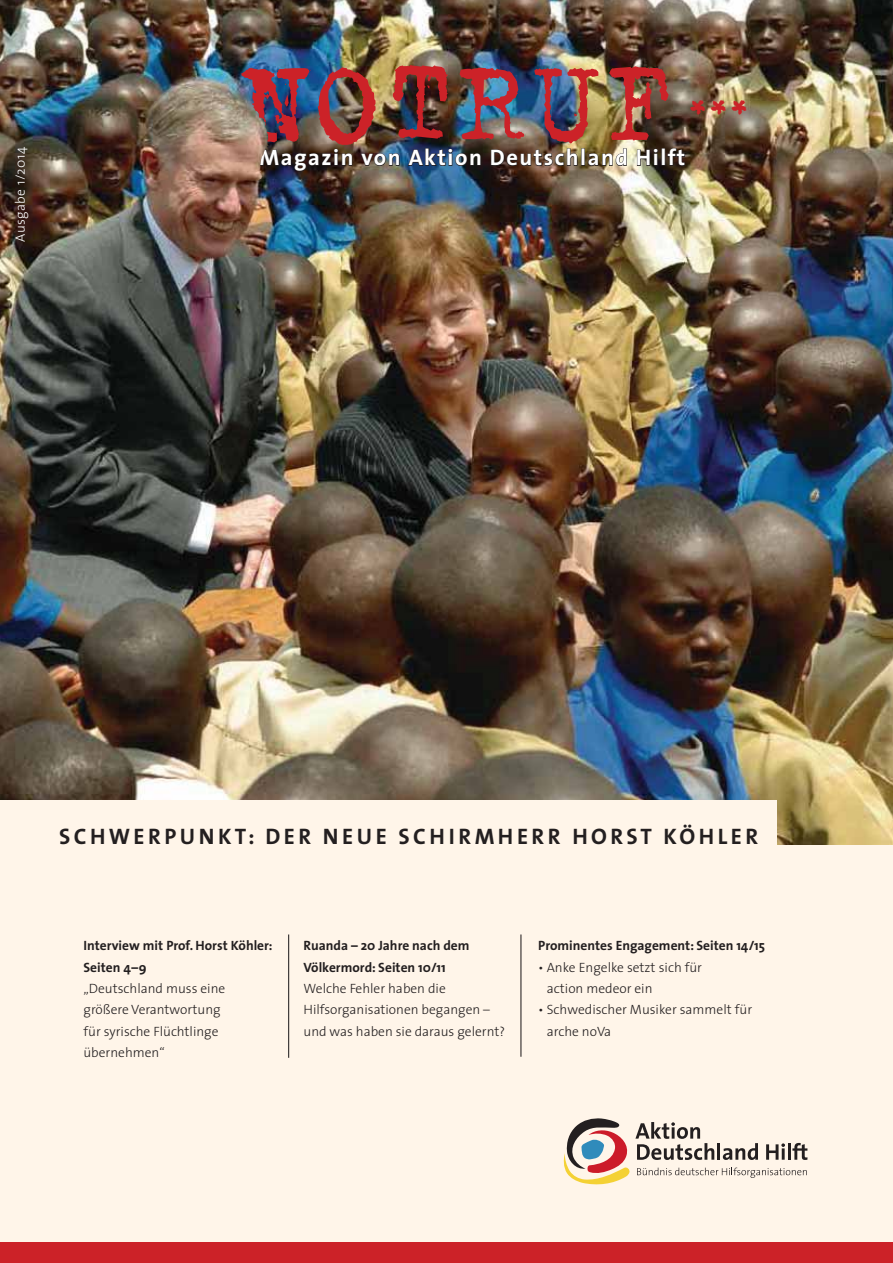
<style>
.page{position:relative;width:893px;height:1263px;background:#fff}
.page>*{position:absolute;margin:0;border:0;box-sizing:border-box;transform-origin:0 0}
.t1{font:126.6px "Trixie";letter-spacing:.025em;color:#cc2228}
.t2{font:36px "Trixie";color:#cc2228}
.t3{font:700 22.5px "The Sans";letter-spacing:.15em;color:#231f20}
.t4{font:700 22.5px "The Sans";letter-spacing:.07em;color:#fff}
.t5{font:300 13.5px/21.3px "The Sans";color:#231f20}
.t6{font:700 13.5px/21.3px "The Sans";color:#231f20}
.t7{font:300 13.5px "The Sans";letter-spacing:.025em;color:#fff}
</style>
<div class="page">
<div style="left:0;top:1242px;width:893px;height:21px;background:#cc2228"></div>
<div style="left:0;top:787px;width:893px;height:455px;background:#fff5e9"></div>
<img style="left:0;top:0;width:893px;height:845px">
<div style="left:0;top:800px;width:776px;height:54px;background:#fff5e9"></div>
<svg style="left:564px;top:1118px;width:243px;height:66px"></svg>
<svg style="left:270px;top:131px;width:83px;height:41px;background:#453832"></svg>
<svg style="left:360px;top:153px;width:14px;height:15px"></svg>
<div style="left:374px;top:153px;width:12px;height:13px;border:1px solid #231f20;border-radius:50%"></div>
<div style="left:377px;top:156px;width:6px;height:7px;border:1px solid #231f20;border-radius:50%"></div>
<svg style="left:389px;top:153px;width:11px;height:13px"></svg>
<svg style="left:408px;top:146px;width:45px;height:20px"></svg>
<div style="left:455px;top:153px;width:12px;height:13px;border:1px solid #231f20;border-radius:50%"></div>
<div style="left:458px;top:156px;width:6px;height:7px;border:1px solid #231f20;border-radius:50%"></div>
<svg style="left:470px;top:153px;width:11px;height:13px"></svg>
<svg style="left:491px;top:148px;width:136px;height:18px;background:#5f4d38"></svg>
<svg style="left:637px;top:149px;width:21px;height:17px"></svg>
<div style="left:654px;top:154px;width:4px;height:12px;border:1px solid #231f20"></div>
<div style="left:662px;top:148px;width:3px;height:18px;border:1px solid #231f20"></div>
<svg style="left:667px;top:148px;width:18px;height:18px"></svg>
<hr style="left:288px;top:934px;width:1px;height:124px;background:#231f20">
<hr style="left:520px;top:934px;width:1px;height:123px;background:#231f20">
<img style="left:153px;top:77px;width:117px;height:103px">
<p class="t7" style="left:15px;top:241px;width:96px;rotate:-90deg">Ausgabe 1/2014</p>
<h1 class="t1" style="left:240px;top:19px;width:435px">NOTRUF</h1>
<h2 class="t2" style="left:687px;top:91px;width:63px">***</h2>
<h3 class="t4" style="left:212px;top:146px;width:474px">Das Magazin von Aktion Deutschland Hilft</h3>
<h3 class="t3" style="left:59px;top:825px;width:701px">SCHWERPUNKT: DER NEUE SCHIRMHERR HORST KÖHLER</h3>
<p class="t6" style="left:83px;top:936px;width:191px">Interview mit Prof. Horst Köhler:<br>Seiten 4–9</p>
<p class="t5" style="left:84px;top:979px;width:143px">„Deutschland muss eine größere Verantwortung für syrische Flüchtlinge übernehmen“</p>
<p class="t6" style="left:304px;top:936px;width:168px">Ruanda – 20 Jahre nach dem<br>Völkermord: Seiten 10/11</p>
<p class="t5" style="left:304px;top:979px;width:203px">Welche Fehler haben die<br>Hilfsorganisationen begangen – und was haben sie daraus gelernt?</p>
<p class="t6" style="left:538px;top:936px;width:228px">Prominentes Engagement: Seiten 14/15</p>
<p class="t5" style="left:547px;top:958px;width:157px;text-indent:-9px">• Anke Engelke setzt sich für action medeor ein</p>
<p class="t5" style="left:547px;top:1000px;width:207px;text-indent:-9px">• Schwedischer Musiker sammelt für arche noVa</p>
</div>
